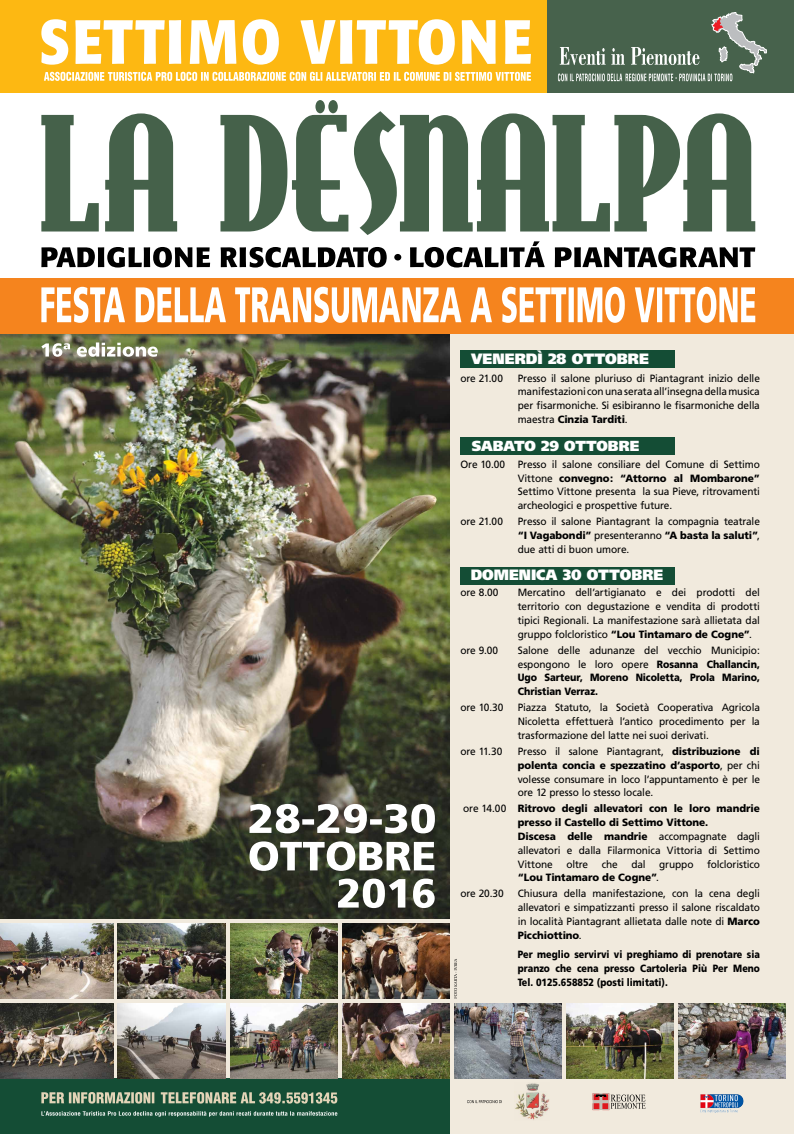
<style>
.page{position:relative;width:794px;height:1134px;background:#fff}
.page>*{position:absolute;margin:0;border:0;box-sizing:border-box;transform-origin:0 0}
.t1{font:900 14.96px "Frutiger";color:#fff;scale:.95 1}
.t2{font:900 14.96px "Frutiger";color:#fff;scale:.96 1}
.t3{font:900 14.56px "Frutiger";letter-spacing:-.005em;color:#fff;scale:.96 1}
.t4{font:10.52px/13.8px "Frutiger";letter-spacing:-.01em;color:#000;text-align:justify;scale:.96 1}
.t5{font:900 10.52px/13.8px "Frutiger";letter-spacing:-.005em;color:#000;scale:.96 1}
.t6{font:900 10.52px/13.8px "Frutiger";letter-spacing:-.005em;color:#000;text-align:justify;scale:.9 1}
.t7{font:900 10.52px/13.8px "Frutiger";letter-spacing:-.005em;color:#000;text-align:justify;scale:.86 1}
.s1{font-weight:900}
.s2{font-weight:400}
</style>
<div class="page">
<div style="left:0;top:286px;width:794px;height:848px;background:#f1eadd"></div>
<div style="left:0;top:1078px;width:449px;height:56px;background:#144d35"></div>
<img style="left:0;top:333px;width:449px;height:586px">
<div style="left:0;top:0;width:548px;height:92px;background:#fdb812"></div>
<div style="left:548px;top:0;width:246px;height:92px;background:#47624c"></div>
<svg style="left:41px;top:19px;width:490px;height:46px"></svg>
<svg style="left:44px;top:72px;width:487px;height:9px"></svg>
<svg style="left:558px;top:12px;width:209px;height:69px"></svg>
<svg style="left:467px;top:1100px;width:35px;height:3px"></svg>
<img style="left:515px;top:1083px;width:34px;height:37px">
<svg style="left:594px;top:1094px;width:51px;height:16px"></svg>
<div style="left:592px;top:1093px;width:17px;height:17px;border:1px solid #d1d3d4"></div>
<svg style="left:41px;top:1111px;width:296px;height:6px"></svg>
<svg style="left:41px;top:1092px;width:113px;height:11px"></svg>
<svg style="left:161px;top:1092px;width:176px;height:11px"></svg>
<img style="left:342px;top:1003px;width:107px;height:75px">
<img style="left:118px;top:1003px;width:107px;height:75px">
<img style="left:230px;top:1003px;width:107px;height:75px">
<img style="left:342px;top:924px;width:107px;height:74px">
<img style="left:118px;top:924px;width:107px;height:74px">
<img style="left:0;top:1003px;width:113px;height:75px">
<img style="left:0;top:924px;width:113px;height:74px">
<img style="left:230px;top:924px;width:107px;height:74px">
<img style="left:566px;top:1003px;width:107px;height:75px">
<img style="left:678px;top:1003px;width:107px;height:75px">
<img style="left:454px;top:1003px;width:107px;height:75px">
<svg style="left:41px;top:342px;width:117px;height:15px;background:#aaad97"></svg>
<svg style="left:338px;top:878px;width:97px;height:30px;background:#959790"></svg>
<svg style="left:249px;top:841px;width:185px;height:30px;background:#a0a29b"></svg>
<svg style="left:249px;top:804px;width:186px;height:29px;background:#969691"></svg>
<svg style="left:410px;top:241px;width:345px;height:26px"></svg>
<svg style="left:41px;top:247px;width:346px;height:20px"></svg>
<div style="left:394px;top:254px;width:7px;height:7px;background:#000;border-radius:50%"></div>
<svg style="left:41px;top:100px;width:714px;height:135px"></svg>
<svg style="left:454px;top:959px;width:3px;height:39px"></svg>
<div style="left:0;top:278px;width:794px;height:55px;background:#f5841e"></div>
<svg style="left:41px;top:287px;width:714px;height:36px"></svg>
<div style="left:460px;top:350px;width:215px;height:17px;background:#144d35"></div>
<div style="left:460px;top:437px;width:215px;height:18px;background:#144d35"></div>
<div style="left:460px;top:567px;width:215px;height:18px;background:#144d35"></div>
<img style="left:700px;top:1094px;width:44px;height:19px">
<h1 class="t2" style="left:471px;top:350px;width:175px">VENERDÌ 28 OTTOBRE</h1>
<p class="t4" style="left:460px;top:371px;width:46px">ore 21.00</p>
<p class="t4" style="left:518px;top:371px;width:254px">Presso il salone pluriuso di Piantagrant inizio delle manifestazioni con una serata all’insegna della musica per fisarmoniche. Si esibiranno le fisarmoniche della maestra <span class="s1">Cinzia Tarditi</span>.</p>
<h2 class="t3" style="left:472px;top:437px;width:165px">SABATO 29 OTTOBRE</h2>
<p class="t4" style="left:518px;top:457px;width:254px;text-indent:-57px">Ore 10.00 Presso il salone consiliare del Comune di Settimo Vittone <span class="s1">convegno: “Attorno al Mombarone” </span>Settimo Vittone presenta la sua Pieve, ritrovamenti archeologici e prospettive future.</p>
<p class="t4" style="left:460px;top:515px;width:46px">ore 21.00</p>
<p class="t4" style="left:518px;top:515px;width:254px">Presso il salone Piantagrant la compagnia teatrale <span class="s1">“I Vagabondi”</span> presenteranno <span class="s1">“A basta la saluti”</span>, due atti di buon umore.</p>
<h1 class="t1" style="left:471px;top:566px;width:193px">DOMENICA 30 OTTOBRE</h1>
<p class="t4" style="left:460px;top:586px;width:41px">ore 8.00</p>
<p class="t4" style="left:518px;top:586px;width:254px">Mercatino dell’artigianato e dei prodotti del territorio con degustazione e vendita di prodotti tipici Regionali. La manifestazione sarà allietata dal gruppo folcloristico <span class="s1">“Lou Tintamaro de Cogne”</span>.</p>
<p class="t4" style="left:460px;top:643px;width:41px">ore 9.00</p>
<p class="t6" style="left:518px;top:643px;width:271px"><span class="s2">Salone delle adunanze del vecchio Municipio: espongono le loro opere</span> Rosanna Challancin, Ugo Sarteur, Moreno Nicoletta, Prola Marino, Christian Verraz.</p>
<p class="t4" style="left:460px;top:701px;width:46px">ore 10.30</p>
<p class="t4" style="left:518px;top:701px;width:254px">Piazza Statuto, la Società Cooperativa Agricola Nicoletta effettuerà l’antico procedimento per la trasformazione del latte nei suoi derivati.</p>
<p class="t4" style="left:460px;top:744px;width:45px">ore 11.30</p>
<p class="t4" style="left:518px;top:744px;width:254px">Presso il salone Piantagrant, <span class="s1">distribuzione di polenta concia e spezzatino d’asporto</span>, per chi volesse consumare in loco l’appuntamento è per le ore 12 presso lo stesso locale.</p>
<p class="t5" style="left:518px;top:802px;width:254px;text-indent:-55px"><span class="s2">ore 14.00</span> Ritrovo degli allevatori con le loro mandrie presso il Castello di Settimo Vittone.<br>Discesa delle mandrie <span class="s2">accompagnate dagli allevatori e dalla Filarmonica Vittoria di Settimo Vittone</span></p>
<p class="t4" style="left:566px;top:857px;width:24px">oltre</p>
<p class="t4" style="left:602px;top:857px;width:18px">che</p>
<p class="t4" style="left:631px;top:857px;width:16px">dal</p>
<p class="t4" style="left:659px;top:857px;width:37px">gruppo</p>
<p class="t4" style="left:707px;top:857px;width:57px">folcloristico</p>
<p class="t5" style="left:518px;top:870px;width:148px">“Lou Tintamaro de Cogne”<span class="s2">.</span></p>
<p class="t4" style="left:460px;top:887px;width:47px">ore 20.30</p>
<p class="t4" style="left:518px;top:887px;width:254px">Chiusura della manifestazione, con la cena degli allevatori e simpatizzanti presso il salone riscaldato in località Piantagrant allietata dalle note di <span class="s1">Marco Picchiottino</span>.</p>
<p class="t7" style="left:518px;top:947px;width:283px">Per meglio servirvi vi preghiamo di prenotare sia pranzo che cena presso Cartoleria Più Per Meno Tel. 0125.658852 (posti limitati).</p>
</div>
